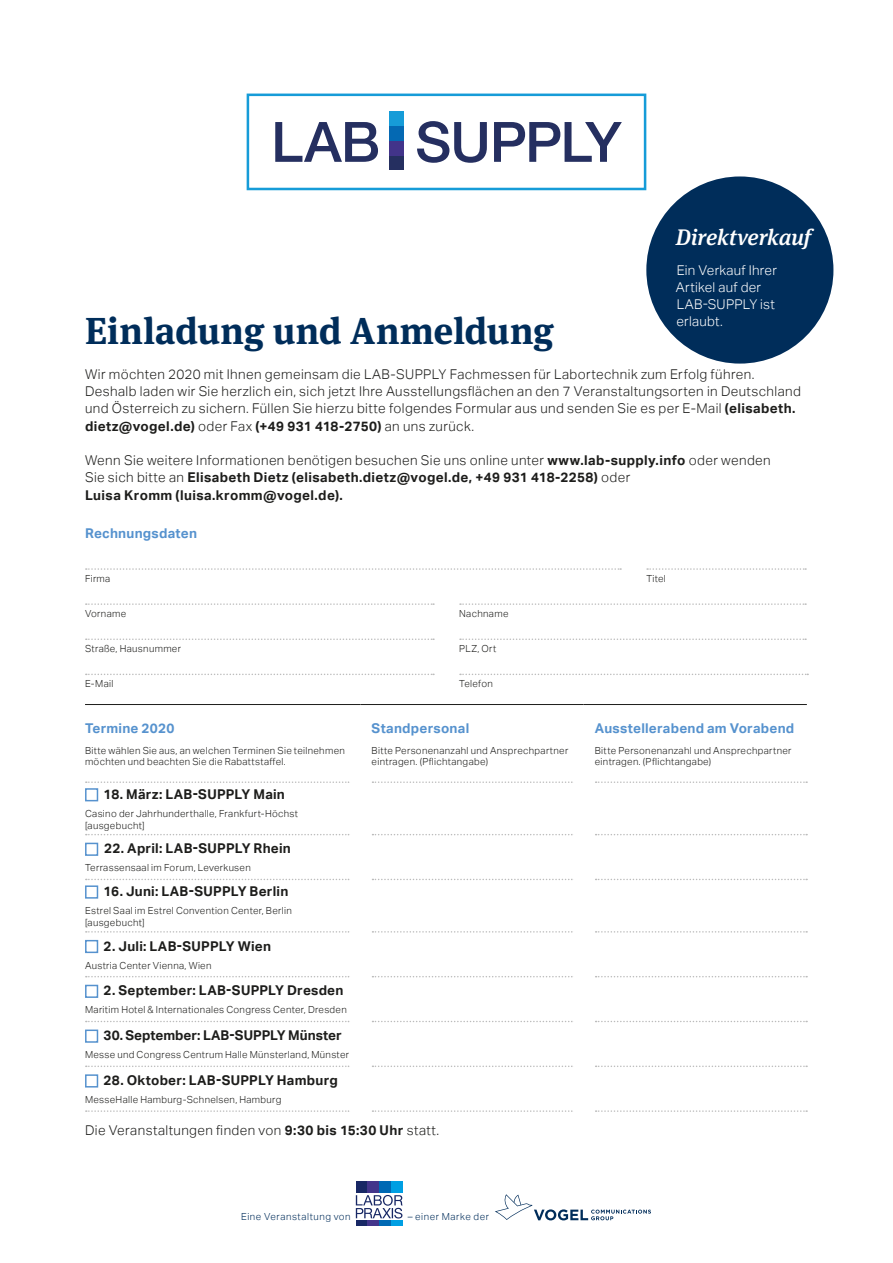
<style>
.page{position:relative;width:893px;height:1263px;background:#fff}
.page>*{position:absolute;margin:0;border:0;box-sizing:border-box;transform-origin:0 0}
.t1{font:700 37.5px "Meta Serif OT";color:#002d5a}
.t2{font:italic 500 22.5px "Meta Serif OT";letter-spacing:-.005em;color:#fff}
.t3{font:300 13.5px/17.2px "Aktiv Grotesk";letter-spacing:.03em;color:#1d1d1b}
.t4{font:700 13.5px/17.2px "Aktiv Grotesk";letter-spacing:.02em;color:#1d1d1b}
.t5{font:700 13.5px "Aktiv Grotesk";letter-spacing:.015em;color:#5692ce}
.t6{font:300 13.5px/17.2px "Aktiv Grotesk";letter-spacing:.02em;color:#fff}
.t7{font:700 13.5px "Aktiv Grotesk";color:#1d1d1b}
.t8{font:300 9.75px/11.7px "Aktiv Grotesk";letter-spacing:.035em;color:#1d1d1b}
.t9{font:300 9.75px "Aktiv Grotesk";letter-spacing:.06em;color:#002d5a}
.s1{font-weight:700}
.s2{font-weight:300}
</style>
<div class="page">
<svg style="left:86px;top:781px;width:263px;height:2px"></svg>
<svg style="left:372px;top:781px;width:200px;height:2px"></svg>
<svg style="left:596px;top:781px;width:211px;height:2px"></svg>
<svg style="left:86px;top:834px;width:263px;height:1px"></svg>
<svg style="left:372px;top:834px;width:200px;height:1px"></svg>
<svg style="left:596px;top:834px;width:211px;height:1px"></svg>
<svg style="left:86px;top:879px;width:263px;height:1px"></svg>
<svg style="left:372px;top:879px;width:200px;height:1px"></svg>
<svg style="left:596px;top:879px;width:211px;height:1px"></svg>
<svg style="left:86px;top:931px;width:263px;height:1px"></svg>
<svg style="left:372px;top:931px;width:200px;height:1px"></svg>
<svg style="left:596px;top:931px;width:211px;height:1px"></svg>
<svg style="left:86px;top:976px;width:263px;height:1px"></svg>
<svg style="left:372px;top:976px;width:200px;height:1px"></svg>
<svg style="left:596px;top:976px;width:211px;height:1px"></svg>
<svg style="left:86px;top:1021px;width:263px;height:1px"></svg>
<svg style="left:372px;top:1021px;width:200px;height:1px"></svg>
<svg style="left:596px;top:1021px;width:211px;height:1px"></svg>
<svg style="left:86px;top:1065px;width:263px;height:2px"></svg>
<svg style="left:372px;top:1065px;width:200px;height:2px"></svg>
<svg style="left:596px;top:1065px;width:211px;height:2px"></svg>
<svg style="left:86px;top:1110px;width:263px;height:2px"></svg>
<svg style="left:372px;top:1110px;width:200px;height:2px"></svg>
<svg style="left:596px;top:1110px;width:211px;height:2px"></svg>
<hr style="left:85px;top:704px;width:275px;height:1px;background:#1d1d1b">
<hr style="left:360px;top:704px;width:224px;height:1px;background:#1d1d1b">
<hr style="left:584px;top:704px;width:223px;height:1px;background:#1d1d1b">
<svg style="left:86px;top:568px;width:535px;height:2px"></svg>
<svg style="left:647px;top:568px;width:159px;height:2px"></svg>
<svg style="left:86px;top:603px;width:348px;height:2px"></svg>
<svg style="left:460px;top:603px;width:346px;height:2px"></svg>
<svg style="left:86px;top:638px;width:348px;height:2px"></svg>
<svg style="left:460px;top:638px;width:346px;height:2px"></svg>
<svg style="left:86px;top:674px;width:348px;height:1px"></svg>
<svg style="left:460px;top:674px;width:348px;height:1px"></svg>
<div style="left:85px;top:788px;width:13px;height:13px;border:2px solid #5692ce"></div>
<div style="left:85px;top:843px;width:13px;height:13px;border:2px solid #5692ce"></div>
<div style="left:85px;top:885px;width:13px;height:14px;border:2px solid #5692ce"></div>
<div style="left:85px;top:940px;width:13px;height:13px;border:2px solid #5692ce"></div>
<div style="left:85px;top:985px;width:13px;height:13px;border:2px solid #5692ce"></div>
<div style="left:85px;top:1029px;width:13px;height:14px;border:2px solid #5692ce"></div>
<div style="left:85px;top:1074px;width:13px;height:13px;border:2px solid #5692ce"></div>
<div style="left:646px;top:176px;width:187px;height:188px;background:#002d5a;border-radius:50%"></div>
<div style="left:247px;top:94px;width:399px;height:96px;border:3px solid #169cd8"></div>
<div style="left:389px;top:155px;width:15px;height:15px;background:#252f60"></div>
<div style="left:389px;top:111px;width:15px;height:15px;background:#169cd8"></div>
<svg style="left:275px;top:121px;width:347px;height:42px"></svg>
<svg style="left:356px;top:1195px;width:47px;height:23px"></svg>
<div style="left:356px;top:1181px;width:11px;height:12px;background:#182865"></div>
<div style="left:367px;top:1181px;width:12px;height:12px;background:#43358b"></div>
<div style="left:379px;top:1181px;width:12px;height:12px;background:#0069b4"></div>
<div style="left:391px;top:1181px;width:12px;height:12px;background:#009fe3"></div>
<div style="left:356px;top:1220px;width:11px;height:6px;background:#182865"></div>
<div style="left:367px;top:1220px;width:12px;height:6px;background:#43358b"></div>
<div style="left:379px;top:1220px;width:12px;height:6px;background:#0069b4"></div>
<div style="left:391px;top:1220px;width:12px;height:6px;background:#009fe3"></div>
<svg style="left:495px;top:1194px;width:156px;height:26px"></svg>
<h2 class="t2" style="left:676px;top:223px;width:137px">Direktverkauf</h2>
<h3 class="t6" style="left:676px;top:261px;width:103px">Ein Verkauf Ihrer<br>Artikel auf der<br>LAB-SUPPLY ist erlaubt.</h3>
<h1 class="t1" style="left:85px;top:307px;width:470px">Einladung und Anmeldung</h1>
<p class="t3" style="left:85px;top:366px;width:717px">Wir möchten 2020 mit Ihnen gemeinsam die LAB-SUPPLY Fachmessen für Labortechnik zum Erfolg führen.<br>Deshalb laden wir Sie herzlich ein, sich jetzt Ihre Ausstellungsflächen an den 7 Veranstaltungsorten in Deutschland und Österreich zu sichern. Füllen Sie hierzu bitte folgendes Formular aus und senden Sie es per E-Mail <span class="s1">(elisabeth. dietz@vogel.de)</span> oder Fax <span class="s1">(+49 931 418-2750)</span> an uns zurück.</p>
<h3 class="t4" style="left:85px;top:452px;width:687px"><span class="s2">Wenn Sie weitere Informationen benötigen besuchen Sie uns online unter</span> www.lab-supply.info <span class="s2">oder wenden<br>Sie sich bitte an</span> Elisabeth Dietz (elisabeth.dietz@vogel.de, +49 931 418-2258) <span class="s2">oder<br></span>Luisa Kromm (luisa.kromm@vogel.de).</h3>
<h3 class="t5" style="left:85px;top:525px;width:113px">Rechnungsdaten</h3>
<p class="t8" style="left:85px;top:572px;width:27px">Firma</p>
<p class="t8" style="left:646px;top:572px;width:21px">Titel</p>
<p class="t8" style="left:85px;top:607px;width:43px">Vorname</p>
<p class="t8" style="left:459px;top:607px;width:51px">Nachname</p>
<p class="t8" style="left:85px;top:642px;width:97px">Straße, Hausnummer</p>
<p class="t8" style="left:459px;top:642px;width:39px">PLZ, Ort</p>
<p class="t8" style="left:85px;top:678px;width:30px">E-Mail</p>
<p class="t8" style="left:459px;top:678px;width:35px">Telefon</p>
<h3 class="t5" style="left:85px;top:721px;width:91px">Termine 2020</h3>
<p class="t8" style="left:85px;top:744px;width:261px">Bitte wählen Sie aus, an welchen Terminen Sie teilnehmen möchten und beachten Sie die Rabattstaffel.</p>
<h3 class="t5" style="left:372px;top:721px;width:99px">Standpersonal</h3>
<p class="t8" style="left:372px;top:744px;width:198px">Bitte Personenanzahl und Ansprechpartner eintragen. (Pflichtangabe)</p>
<h3 class="t5" style="left:595px;top:721px;width:201px">Ausstellerabend am Vorabend</h3>
<p class="t8" style="left:595px;top:744px;width:198px">Bitte Personenanzahl und Ansprechpartner eintragen. (Pflichtangabe)</p>
<h3 class="t4" style="left:104px;top:785px;width:183px">18. März: LAB-SUPPLY Main</h3>
<p class="t8" style="left:85px;top:808px;width:215px">Casino der Jahrhunderthalle, Frankfurt-Höchst [ausgebucht]</p>
<h3 class="t4" style="left:104px;top:840px;width:188px">22. April: LAB-SUPPLY Rhein</h3>
<p class="t8" style="left:85px;top:862px;width:167px">Terrassensaal im Forum, Leverkusen</p>
<h3 class="t4" style="left:104px;top:883px;width:186px">16. Juni: LAB-SUPPLY Berlin</h3>
<p class="t8" style="left:85px;top:905px;width:208px">Estrel Saal im Estrel Convention Center, Berlin [ausgebucht]</p>
<h3 class="t4" style="left:104px;top:937px;width:169px">2. Juli: LAB-SUPPLY Wien</h3>
<p class="t8" style="left:85px;top:959px;width:128px">Austria Center Vienna, Wien</p>
<h3 class="t4" style="left:104px;top:982px;width:241px">2. September: LAB-SUPPLY Dresden</h3>
<p class="t8" style="left:85px;top:1004px;width:263px">Maritim Hotel &amp; Internationales Congress Center, Dresden</p>
<h3 class="t7" style="left:104px;top:1027px;width:239px">30. September: LAB-SUPPLY Münster</h3>
<p class="t8" style="left:85px;top:1049px;width:266px">Messe und Congress Centrum Halle Münsterland, Münster</p>
<h3 class="t4" style="left:104px;top:1072px;width:236px">28. Oktober: LAB-SUPPLY Hamburg</h3>
<p class="t8" style="left:85px;top:1094px;width:198px">MesseHalle Hamburg-Schnelsen, Hamburg</p>
<h3 class="t3" style="left:85px;top:1122px;width:356px">Die Veranstaltungen finden von <span class="s1">9:30 bis 15:30 Uhr</span> statt.</h3>
<p class="t9" style="left:241px;top:1211px;width:111px">Eine Veranstaltung von</p>
<p class="t9" style="left:408px;top:1211px;width:83px">– einer Marke der</p>
</div>
